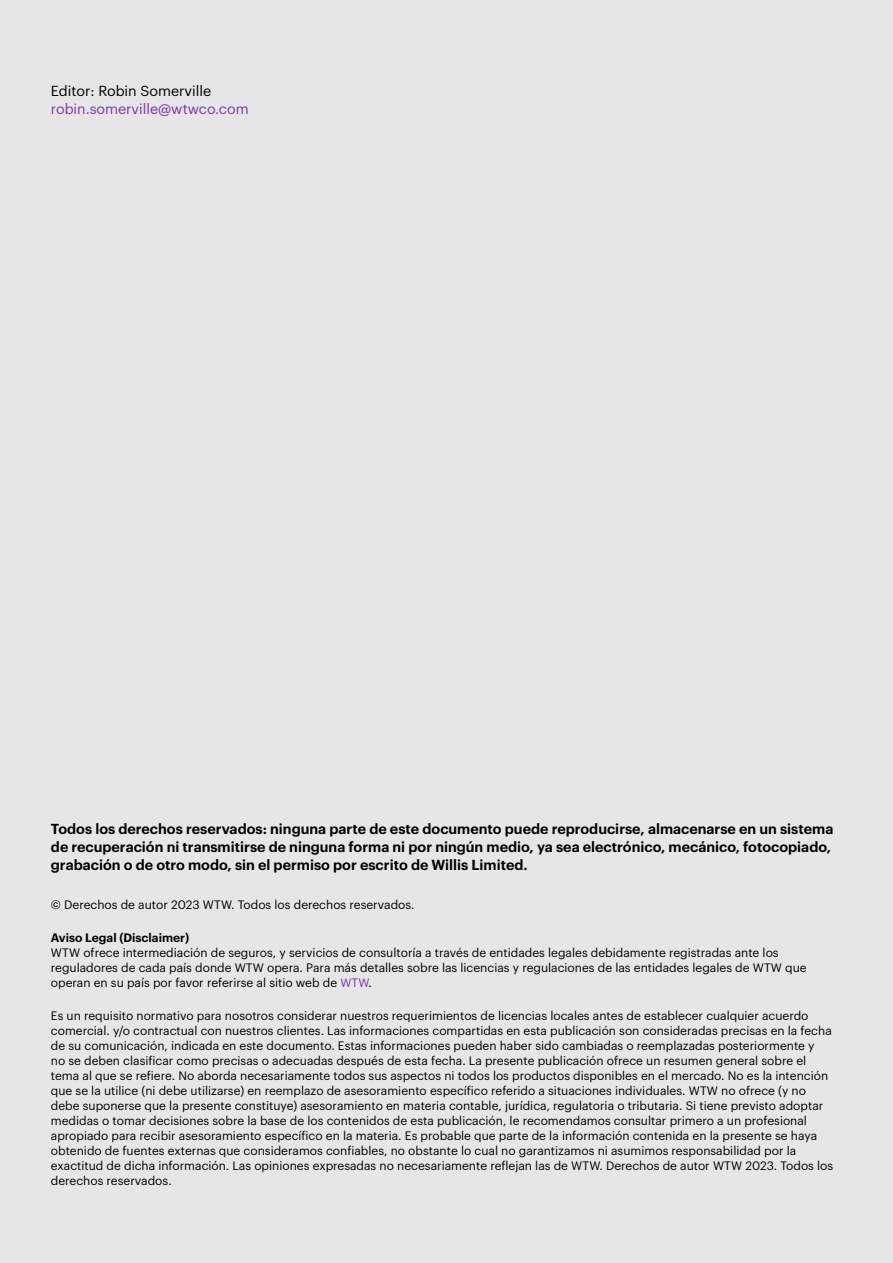
<style>
.page{position:relative;width:893px;height:1263px;background:#e6e6e6}
.page>*{position:absolute;margin:0;border:0;box-sizing:border-box;transform-origin:0 0}
.t1{font:600 14.25px/18px "Graphik";color:#000}
.t2{font:14.25px "Graphik";color:#7f35b2}
.t3{font:14.25px "Graphik";color:#000}
.t4{font:12px/15px "Graphik";color:#000}
.t5{font:600 12px "Graphik";color:#000}
.s1{color:#7f35b2}
</style>
<div class="page">
<p class="t3" style="left:51px;top:81px;width:162px">Editor: Robin Somerville</p>
<p class="t2" style="left:51px;top:99px;width:199px">robin.somerville@wtwco.com</p>
<p class="t1" style="left:51px;top:819px;width:784px">Todos los derechos reservados: ninguna parte de este documento puede reproducirse, almacenarse en un sistema de recuperación ni transmitirse de ninguna forma ni por ningún medio, ya sea electrónico, mecánico, fotocopiado, grabación o de otro modo, sin el permiso por escrito de Willis Limited.</p>
<p class="t4" style="left:51px;top:896px;width:365px">© Derechos de autor 2023 WTW. Todos los derechos reservados.</p>
<p class="t5" style="left:51px;top:928px;width:140px">Aviso Legal (Disclaimer)</p>
<p class="t4" style="left:51px;top:944px;width:757px">WTW ofrece intermediación de seguros, y servicios de consultoría a través de entidades legales debidamente registradas ante los reguladores de cada país donde WTW opera. Para más detalles sobre las licencias y regulaciones de las entidades legales de WTW que operan en su país por favor referirse al sitio web de <span class="s1">WTW</span>.</p>
<p class="t4" style="left:51px;top:1007px;width:784px">Es un requisito normativo para nosotros considerar nuestros requerimientos de licencias locales antes de establecer cualquier acuerdo comercial. y/o contractual con nuestros clientes. Las informaciones compartidas en esta publicación son consideradas precisas en la fecha de su comunicación, indicada en este documento. Estas informaciones pueden haber sido cambiadas o reemplazadas posteriormente y<br>no se deben clasificar como precisas o adecuadas después de esta fecha. La presente publicación ofrece un resumen general sobre el tema al que se refiere. No aborda necesariamente todos sus aspectos ni todos los productos disponibles en el mercado. No es la intención que se la utilice (ni debe utilizarse) en reemplazo de asesoramiento específico referido a situaciones individuales. WTW no ofrece (y no debe suponerse que la presente constituye) asesoramiento en materia contable, jurídica, regulatoria o tributaria. Si tiene previsto adoptar medidas o tomar decisiones sobre la base de los contenidos de esta publicación, le recomendamos consultar primero a un profesional apropiado para recibir asesoramiento específico en la materia. Es probable que parte de la información contenida en la presente se haya obtenido de fuentes externas que consideramos confiables, no obstante lo cual no garantizamos ni asumimos responsabilidad por la exactitud de dicha información. Las opiniones expresadas no necesariamente reflejan las de WTW. Derechos de autor WTW 2023. Todos los derechos reservados.</p>
</div>
